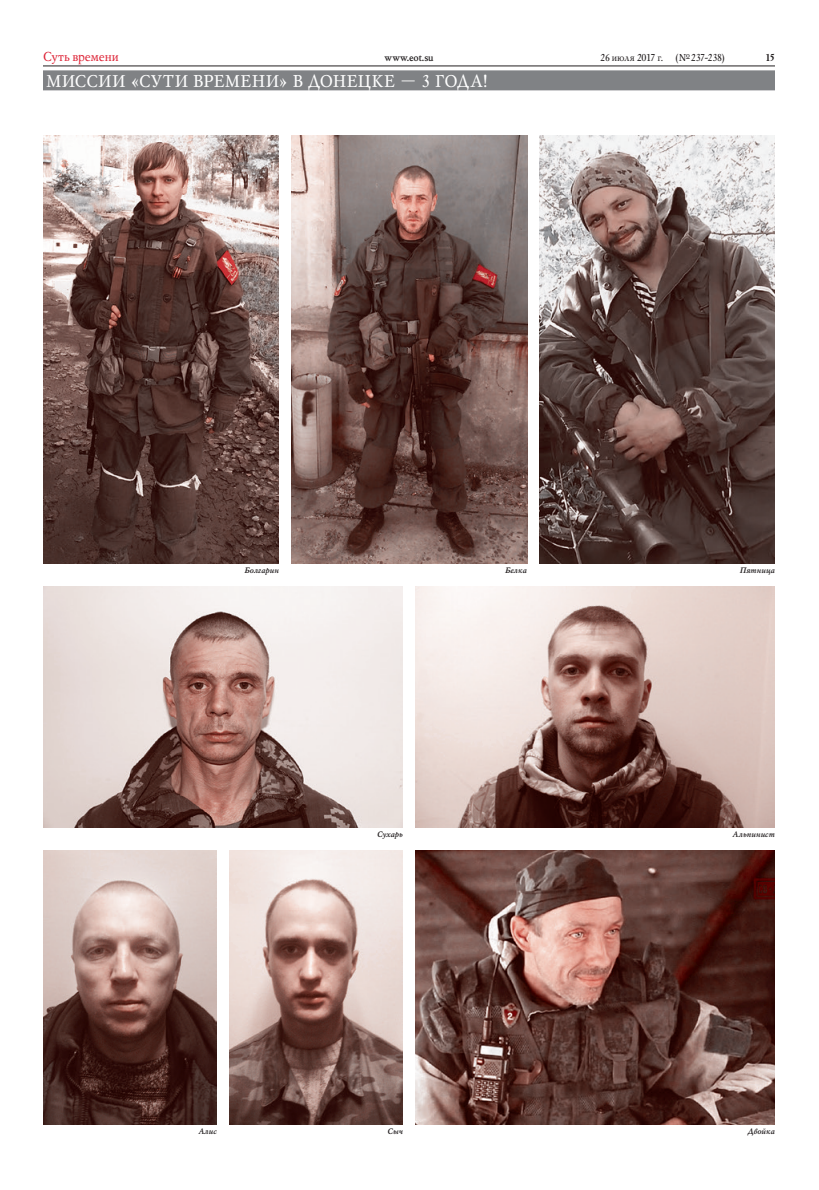
<style>
.page{position:relative;width:819px;height:1190px;background:#fff}
.page>*{position:absolute;margin:0;border:0;box-sizing:border-box;transform-origin:0 0}
.t1{font:17px "Mysl";letter-spacing:.02em;color:#fff}
.t2{font:13px "Mysl";color:#dd2033}
.t3{font:10px "Mysl";letter-spacing:-.025em;color:#231f20}
.t4{font:700 10px "Mysl";letter-spacing:-.015em;color:#231f20}
.t5{font:italic 700 8px "Mysl";color:#231f20}
</style>
<div class="page">
<hr style="left:43px;top:66px;width:732px;height:1px;background:#231f20">
<div style="left:43px;top:70px;width:732px;height:20px;background:#808285"></div>
<img style="left:43px;top:850px;width:174px;height:275px">
<img style="left:229px;top:850px;width:174px;height:275px">
<img style="left:415px;top:586px;width:360px;height:242px">
<img style="left:43px;top:586px;width:360px;height:242px">
<img style="left:415px;top:850px;width:360px;height:275px">
<img style="left:291px;top:135px;width:236px;height:429px">
<img style="left:539px;top:135px;width:236px;height:429px">
<img style="left:43px;top:135px;width:236px;height:429px">
<h2 class="t2" style="left:43px;top:48px;width:77px">Суть времени</h2>
<p class="t4" style="left:385px;top:50px;width:51px">www.eot.su</p>
<p class="t3" style="left:600px;top:51px;width:126px">26 июля 2017 г. (№237-238)</p>
<p class="t4" style="left:766px;top:50px;width:11px">15</p>
<h1 class="t1" style="left:46px;top:70px;width:443px">Миссии «Сути времени» в Донецке — 3 года!</h1>
<p class="t5" style="left:245px;top:565px;width:36px">Болгарин</p>
<p class="t5" style="left:505px;top:565px;width:23px">Белка</p>
<p class="t5" style="left:740px;top:565px;width:37px">Пятница</p>
<p class="t5" style="left:377px;top:829px;width:27px">Сухарь</p>
<p class="t5" style="left:733px;top:829px;width:44px">Альпинист</p>
<p class="t5" style="left:199px;top:1126px;width:20px">Алис</p>
<p class="t5" style="left:388px;top:1126px;width:17px">Сыч</p>
<p class="t5" style="left:748px;top:1126px;width:29px">Двойка</p>
</div>
